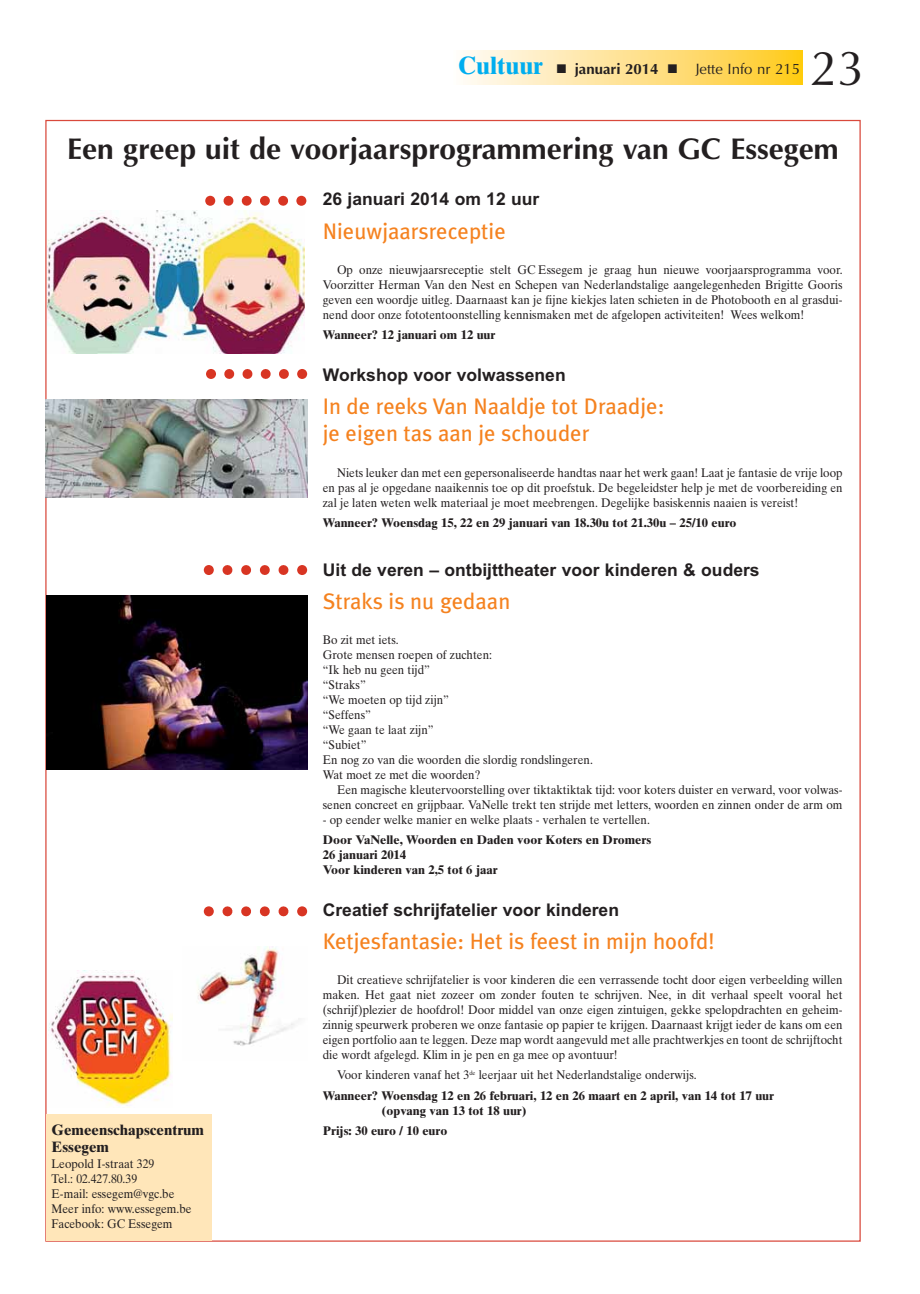
<style>
.page{position:relative;width:920px;height:1294px;background:#fff}
.page>*{position:absolute;margin:0;border:0;box-sizing:border-box;transform-origin:0 0}
.t1{font:49.25px "Optima";color:#231f20}
.t2{font:700 30px "Optima";color:#231f20}
.t3{font:22.5px/27px "Meta Plus";color:#f5821f}
.t4{font:700 17.5px "Arial";color:#231f20}
.t5{font:15px "Optima";color:#231f20}
.t6{font:700 15px/16.2px "Times Ten";color:#231f20}
.t7{font:12.5px/15px "Times Ten";color:#231f20;text-align:justify;scale:.93 1}
.t8{font:700 12.5px/15px "Times Ten";color:#231f20}
.s1{font-family:"Times Ten";font-weight:700;font-size:25px;color:#00aeef}
.s2{font-weight:700}
.s3{font-weight:400}
</style>
<div class="page">
<svg style="left:205px;top:196px;width:101px;height:10px"></svg>
<div style="left:47px;top:1114px;width:165px;height:126px;background:#ffe6b9"></div>
<img style="left:47px;top:211px;width:257px;height:142px">
<img style="left:46px;top:595px;width:261px;height:174px">
<svg style="left:204px;top:565px;width:103px;height:10px"></svg>
<img style="left:48px;top:970px;width:124px;height:136px">
<img style="left:45px;top:399px;width:262px;height:99px">
<svg style="left:204px;top:906px;width:103px;height:10px"></svg>
<img style="left:197px;top:946px;width:98px;height:100px">
<svg style="left:206px;top:369px;width:101px;height:10px"></svg>
<svg style="left:463px;top:51px;width:339px;height:33px;background:#ffe18d"></svg>
<p class="t5" style="left:458px;top:63px;width:343px"><span class="s1">Cultuur</span> ■ <span class="s2">januari 2014</span> ■ Jette Info nr 215</p>
<h1 class="t1" style="left:809px;top:48px;width:56px">23</h1>
<h2 class="t2" style="left:67px;top:136px;width:773px">Een greep uit de voorjaarsprogrammering van GC Essegem</h2>
<p class="t6" style="left:52px;top:1123px;width:154px">Gemeenschapscentrum<br>Essegem</p>
<p class="t7" style="left:52px;top:1157px;width:152px;text-align:left">Leopold I-straat 329<br>Tel.: 02.427.80.39<br>E-mail: essegem@vgc.be<br>Meer info: www.essegem.be<br>Facebook: GC Essegem</p>
<h3 class="t4" style="left:323px;top:193px;width:218px">26 januari 2014 om 12 uur</h3>
<h3 class="t3" style="left:323px;top:218px;width:184px">Nieuwjaarsreceptie</h3>
<p class="t7" style="left:323px;top:263px;width:560px;text-indent:14px">Op onze nieuwjaarsreceptie stelt GC Essegem je graag hun nieuwe voorjaarsprogramma voor.<br>Voorzitter Herman Van den Nest en Schepen van Nederlandstalige aangelegenheden Brigitte Gooris geven een woordje uitleg. Daarnaast kan je fijne kiekjes laten schieten in de Photobooth en al grasdui&shy;nend door onze fototentoonstelling kennismaken met de afgelopen activiteiten! Wees welkom!</p>
<p class="t8" style="left:323px;top:329px;width:174px">Wanneer? 12 januari om 12 uur</p>
<h3 class="t4" style="left:323px;top:369px;width:244px">Workshop voor volwassenen</h3>
<h3 class="t3" style="left:323px;top:394px;width:343px">In de reeks Van Naaldje tot Draadje: je eigen tas aan je schouder</h3>
<p class="t7" style="left:323px;top:466px;width:560px;text-indent:14px">Niets leuker dan met een gepersonaliseerde handtas naar het werk gaan! Laat je fantasie de vrije loop en pas al je opgedane naaikennis toe op dit proefstuk. De begeleidster help je met de voorbereiding en zal je laten weten welk materiaal je moet meebrengen. Degelijke basiskennis naaien is vereist!</p>
<p class="t8" style="left:323px;top:516px;width:415px">Wanneer? Woensdag 15, 22 en 29 januari van 18.30u tot 21.30u – 25/10 euro</p>
<h3 class="t4" style="left:323px;top:563px;width:438px">Uit de veren – ontbijttheater voor kinderen &amp; ouders</h3>
<h3 class="t3" style="left:323px;top:588px;width:189px">Straks is nu gedaan</h3>
<p class="t7" style="left:323px;top:633px;width:292px;text-align:left">Bo zit met iets.<br>Grote mensen roepen of zuchten:<br>“Ik heb nu geen tijd”<br>“Straks”<br>“We moeten op tijd zijn”<br>“Seffens”<br>“We gaan te laat zijn”<br>“Subiet”<br>En nog zo van die woorden die slordig rondslingeren.<br>Wat moet ze met die woorden?</p>
<p class="t7" style="left:323px;top:783px;width:560px;text-align:right">Een magische kleutervoorstelling over tiktaktiktak tijd: voor koters duister en verward, voor volwas&shy;senen concreet en grijpbaar. VaNelle trekt ten strijde met letters, woorden en zinnen onder de arm om</p>
<p class="t7" style="left:323px;top:813px;width:353px">- op eender welke manier en welke plaats - verhalen te vertellen.</p>
<p class="t8" style="left:323px;top:834px;width:330px">Door VaNelle, Woorden en Daden voor Koters en Dromers<br>26 januari 2014<br>Voor kinderen van 2,5 tot 6 jaar</p>
<h3 class="t4" style="left:323px;top:903px;width:298px">Creatief schrijfatelier voor kinderen</h3>
<h3 class="t3" style="left:323px;top:928px;width:393px">Ketjesfantasie: Het is feest in mijn hoofd!</h3>
<p class="t7" style="left:323px;top:973px;width:560px;text-indent:14px">Dit creatieve schrijfatelier is voor kinderen die een verrassende tocht door eigen verbeelding willen maken. Het gaat niet zozeer om zonder fouten te schrijven. Nee, in dit verhaal speelt vooral het (schrijf)plezier de hoofdrol! Door middel van onze eigen zintuigen, gekke spelopdrachten en geheim&shy;zinnig speurwerk proberen we onze fantasie op papier te krijgen. Daarnaast krijgt ieder de kans om een eigen portfolio aan te leggen. Deze map wordt aangevuld met alle prachtwerkjes en toont de schrijftocht die wordt afgelegd. Klim in je pen en ga mee op avontuur!</p>
<p class="t8" style="left:323px;top:1066px;width:453px;line-height:20.4px;text-indent:14px"><span class="s3">Voor kinderen vanaf het 3</span><sup>de</sup> <span class="s3">leerjaar uit het Nederlandstalige onderwijs.<br></span>Wanneer? Woensdag 12 en 26 februari, 12 en 26 maart en 2 april, van 14 tot 17 uur</p>
<p class="t8" style="left:323px;top:1101px;width:205px;line-height:20.4px;text-indent:59px">(opvang van 13 tot 18 uur)<br>Prijs: 30 euro / 10 euro</p>
</div>
